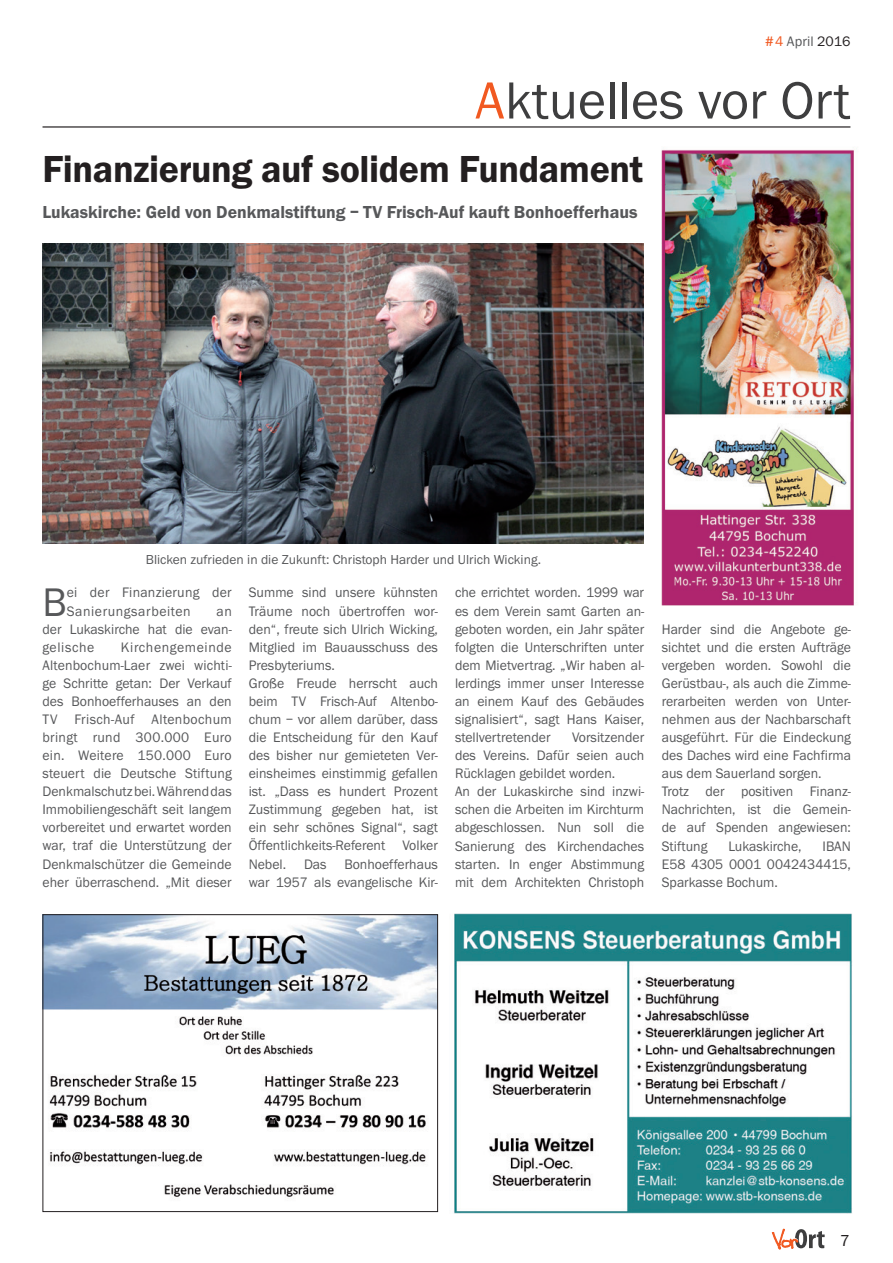
<style>
.page{position:relative;width:893px;height:1263px;background:#fff}
.page>*{position:absolute;margin:0;border:0;box-sizing:border-box;transform-origin:0 0}
.t1{font:54px "Franklin Goth EF";color:#3e3e3f}
.t2{font:41.4px "Franklin Goth EF";color:#57585a}
.t3{font:600 39px "Franklin Goth EF";letter-spacing:-.01em;color:#231f20}
.t4{font:600 18px "Franklin Goth EF";color:#57585a}
.t5{font:16.5px "Franklin Goth EF";color:#231f20}
.t6{font:14.25px/18px "Franklin Goth EF";color:#57585a;text-align:justify}
.t7{font:14.25px/18px "Franklin Goth EF";letter-spacing:.02em;color:#57585a}
.t8{font:13.5px "Franklin Goth EF";color:#57585a}
.s1{color:#f15921}
.s2{color:#231f20}
</style>
<div class="page">
<hr style="left:43px;top:126px;width:807px;height:2px;background:#231f20">
<svg style="left:772px;top:1228px;width:53px;height:21px"></svg>
<img style="left:43px;top:243px;width:601px;height:300px">
<img style="left:45px;top:916px;width:391px;height:281px">
<div style="left:43px;top:914px;width:395px;height:298px;border:1px solid #231f20"></div>
<img style="left:454px;top:913px;width:398px;height:301px">
<img style="left:661px;top:149px;width:193px;height:456px">
<p class="t6" style="left:765px;top:32px;width:87px"><span class="s1">#4</span> April <span class="s2">2016</span></p>
<h1 class="t1" style="left:475px;top:71px;width:377px"><span class="s1">A</span>ktuelles vor Ort</h1>
<h3 class="t3" style="left:43px;top:147px;width:602px">Finanzierung auf solidem Fundament</h3>
<p class="t4" style="left:43px;top:202px;width:597px">Lukaskirche: Geld von Denkmalstiftung – TV Frisch-Auf kauft Bonhoefferhaus</p>
<p class="t8" style="left:146px;top:552px;width:397px">Blicken zufrieden in die Zukunft: Christoph Harder und Ulrich Wicking.</p>
<h2 class="t2" style="left:43px;top:579px;width:26px">B</h2>
<p class="t7" style="left:67px;top:584px;width:166px">ei der Finanzierung der<br>Sanierungsarbeiten</p>
<p class="t6" style="left:43px;top:602px;width:191px;text-indent:174px">an der Lukaskirche hat die evan&shy;gelische</p>
<p class="t6" style="left:43px;top:638px;width:191px;text-indent:78px">Kirchengemeinde Altenbochum-Laer zwei wichti&shy;ge Schritte getan: Der Verkauf des Bonhoefferhauses an den TV Frisch-Auf Altenbochum bringt rund 300.000 Euro ein. Weitere 150.000 Euro steuert die Deutsche Stiftung Denkmalschutz bei. Während das Immobiliengeschäft seit langem vorbereitet und erwartet worden war, traf die Unterstützung der Denkmalschützer die Gemeinde eher überraschend. „Mit dieser</p>
<p class="t6" style="left:249px;top:584px;width:191px;text-align:left">Summe sind unsere kühnsten<br>Träume noch übertroffen wor&shy;den“, freute sich Ulrich Wicking,<br>Mitglied im Bauausschuss des<br>Presbyteriums.<br>Große Freude herrscht auch beim TV Frisch-Auf Altenbo&shy;chum – vor allem darüber, dass die Entscheidung für den Kauf des bisher nur gemieteten Ver&shy;einsheimes einstimmig gefallen ist. „Dass es hundert Prozent<br>Zustimmung gegeben hat, ist ein sehr schönes Signal“, sagt<br>Öffentlichkeits-Referent Volker<br>Nebel. Das Bonhoefferhaus war 1957 als evangelische Kir-</p>
<p class="t6" style="left:455px;top:584px;width:191px">che errichtet worden. 1999 war es dem Verein samt Garten an&shy;geboten worden, ein Jahr später folgten die Unterschriften unter dem Mietvertrag. „Wir haben al&shy;lerdings immer unser Interesse an einem Kauf des Gebäudes signalisiert“, sagt Hans Kaiser, stellvertretender</p>
<p class="t6" style="left:455px;top:728px;width:191px;text-align:left;text-indent:117px">Vorsitzender des Vereins. Dafür seien auch<br>Rücklagen gebildet worden.<br>An der Lukaskirche sind inzwi&shy;schen die Arbeiten im Kirchturm abgeschlossen. Nun soll die<br>Sanierung des Kirchendaches starten. In enger Abstimmung mit dem Architekten Christoph</p>
<p class="t6" style="left:662px;top:620px;width:191px;text-align:left">Harder sind die Angebote ge&shy;sichtet und die ersten Aufträge vergeben worden. Sowohl die<br>Gerüstbau-, als auch die Zimme&shy;rerarbeiten werden von Unter&shy;nehmen aus der Nachbarschaft ausgeführt. Für die Eindeckung des Daches wird eine Fachfirma aus dem Sauerland sorgen.<br>Trotz der positiven Finanz-<br>Nachrichten, ist die Gemein&shy;de auf Spenden angewiesen:<br>Stiftung</p>
<p class="t6" style="left:662px;top:837px;width:191px;text-indent:161px">IBAN E58 4305 0001 0042434415, Sparkasse Bochum.</p>
<p class="t6" style="left:728px;top:837px;width:75px">Lukaskirche,</p>
<p class="t5" style="left:840px;top:1232px;width:11px">7</p>
</div>
